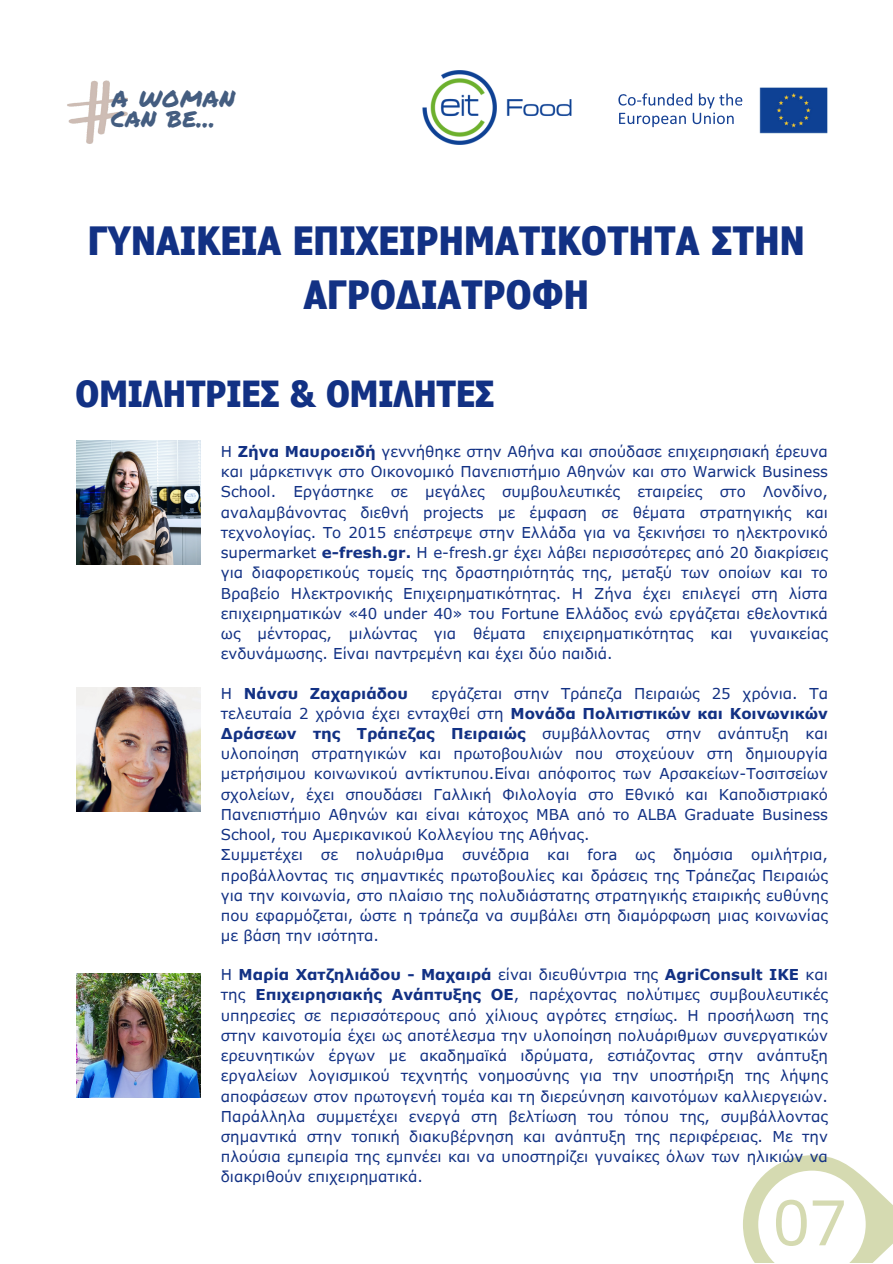
<style>
.page{position:relative;width:893px;height:1264px;background:#fff}
.page>*{position:absolute;margin:0;border:0;box-sizing:border-box;transform-origin:0 0}
.t1{font:700 condensed 39px/54px "Verdana Pro";letter-spacing:.01em;color:#123184;text-align:center}
.t2{font:700 condensed 36px "Verdana Pro";color:#123184}
.t3{font:27.75px "Permanent Marker";letter-spacing:.015em;color:#445d80}
.t4{font:26.7px "Permanent Marker";color:#445d80}
.t5{font:15px/20.2px "Verdana Pro";color:#123184;text-align:justify}
.t6{font:700 15px "Verdana Pro";color:#123184}
.s1{font-weight:700}
.s2{font-weight:400}
</style>
<div class="page">
<img style="left:422px;top:70px;width:150px;height:75px">
<svg style="left:618px;top:93px;width:97px;height:34px"></svg>
<img style="left:717px;top:87px;width:111px;height:47px">
<img style="left:67px;top:80px;width:61px;height:64px">
<img style="left:77px;top:440px;width:124px;height:124px">
<img style="left:77px;top:973px;width:124px;height:124px">
<img style="left:77px;top:687px;width:124px;height:124px">
<svg style="left:743px;top:1155px;width:149px;height:107px"></svg>
<p class="t3" style="left:112px;top:77px;width:125px">A WOMAN</p>
<p class="t4" style="left:111px;top:98px;width:106px">CAN BE...</p>
<p class="t1" style="left:88px;top:212px;width:718px">ΓΥΝΑΙΚΕΙΑ ΕΠΙΧΕΙΡΗΜΑΤΙΚΟΤΗΤΑ ΣΤΗΝ<br>ΑΓΡΟΔΙΑΤΡΟΦΗ</p>
<p class="t2" style="left:76px;top:370px;width:420px">ΟΜΙΛΗΤΡΙΕΣ &amp; ΟΜΙΛΗΤΕΣ</p>
<p class="t5" style="left:221px;top:441px;width:608px">Η <span class="s1">Ζήνα Μαυροειδή</span> γεννήθηκε στην Αθήνα και σπούδασε επιχειρησιακή έρευνα και μάρκετινγκ στο Οικονομικό Πανεπιστήμιο Αθηνών και στο Warwick Business School. Εργάστηκε σε μεγάλες συμβουλευτικές εταιρείες στο Λονδίνο, αναλαμβάνοντας διεθνή projects με έμφαση σε θέματα στρατηγικής και τεχνολογίας. Το 2015 επέστρεψε στην Ελλάδα για να ξεκινήσει το ηλεκτρονικό supermarket <span class="s1">e-fresh.gr.</span> Η e-fresh.gr έχει λάβει περισσότερες από 20 διακρίσεις για διαφορετικούς τομείς της δραστηριότητάς της, μεταξύ των οποίων και το Βραβείο Ηλεκτρονικής Επιχειρηματικότητας. Η Ζήνα έχει επιλεγεί στη λίστα επιχειρηματικών «40 under 40» του Fortune Ελλάδος ενώ εργάζεται εθελοντικά ως μέντορας, μιλώντας για θέματα επιχειρηματικότητας και γυναικείας ενδυνάμωσης. Είναι παντρεμένη και έχει δύο παιδιά.</p>
<p class="t6" style="left:221px;top:683px;width:189px"><span class="s2">Η</span> Νάνσυ Ζαχαριάδου</p>
<p class="t5" style="left:221px;top:682px;width:608px;text-indent:211px">εργάζεται στην Τράπεζα Πειραιώς 25 χρόνια. Τα τελευταία 2 χρόνια έχει ενταχθεί στη <span class="s1">Μονάδα Πολιτιστικών και Κοινωνικών Δράσεων της Τράπεζας Πειραιώς</span> συμβάλλοντας στην ανάπτυξη και υλοποίηση στρατηγικών και πρωτοβουλιών που στοχεύουν στη δημιουργία μετρήσιμου κοινωνικού αντίκτυπου.Είναι απόφοιτος των Αρσακείων-Τοσιτσείων σχολείων, έχει σπουδάσει Γαλλική Φιλολογία στο Εθνικό και Καποδιστριακό Πανεπιστήμιο Αθηνών και είναι κάτοχος ΜΒΑ από το ALBA Graduate Business School, του Αμερικανικού Κολλεγίου της Αθήνας.</p>
<p class="t5" style="left:221px;top:844px;width:608px">Συμμετέχει σε πολυάριθμα συνέδρια και fora ως δημόσια ομιλήτρια, προβάλλοντας τις σημαντικές πρωτοβουλίες και δράσεις της Τράπεζας Πειραιώς για την κοινωνία, στο πλαίσιο της πολυδιάστατης στρατηγικής εταιρικής ευθύνης που εφαρμόζεται, ώστε η τράπεζα να συμβάλει στη διαμόρφωση μιας κοινωνίας με βάση την ισότητα.</p>
<p class="t5" style="left:221px;top:963px;width:608px">Η <span class="s1">Μαρία Χατζηλιάδου - Μαχαιρά</span> είναι διευθύντρια της <span class="s1">AgriConsult IKE</span> και της <span class="s1">Επιχειρησιακής Ανάπτυξης ΟΕ</span>, παρέχοντας πολύτιμες συμβουλευτικές υπηρεσίες σε περισσότερους από χίλιους αγρότες ετησίως. Η προσήλωση της στην καινοτομία έχει ως αποτέλεσμα την υλοποίηση πολυάριθμων συνεργατικών ερευνητικών έργων με ακαδημαϊκά ιδρύματα, εστιάζοντας στην ανάπτυξη εργαλείων λογισμικού τεχνητής νοημοσύνης για την υποστήριξη της λήψης αποφάσεων στον πρωτογενή τομέα και τη διερεύνηση καινοτόμων καλλιεργειών.<br>Παράλληλα συμμετέχει ενεργά στη βελτίωση του τόπου της, συμβάλλοντας σημαντικά στην τοπική διακυβέρνηση και ανάπτυξη της περιφέρειας. Με την πλούσια εμπειρία της εμπνέει και να υποστηρίζει γυναίκες όλων των ηλικιών να διακριθούν επιχειρηματικά.</p>
</div>
